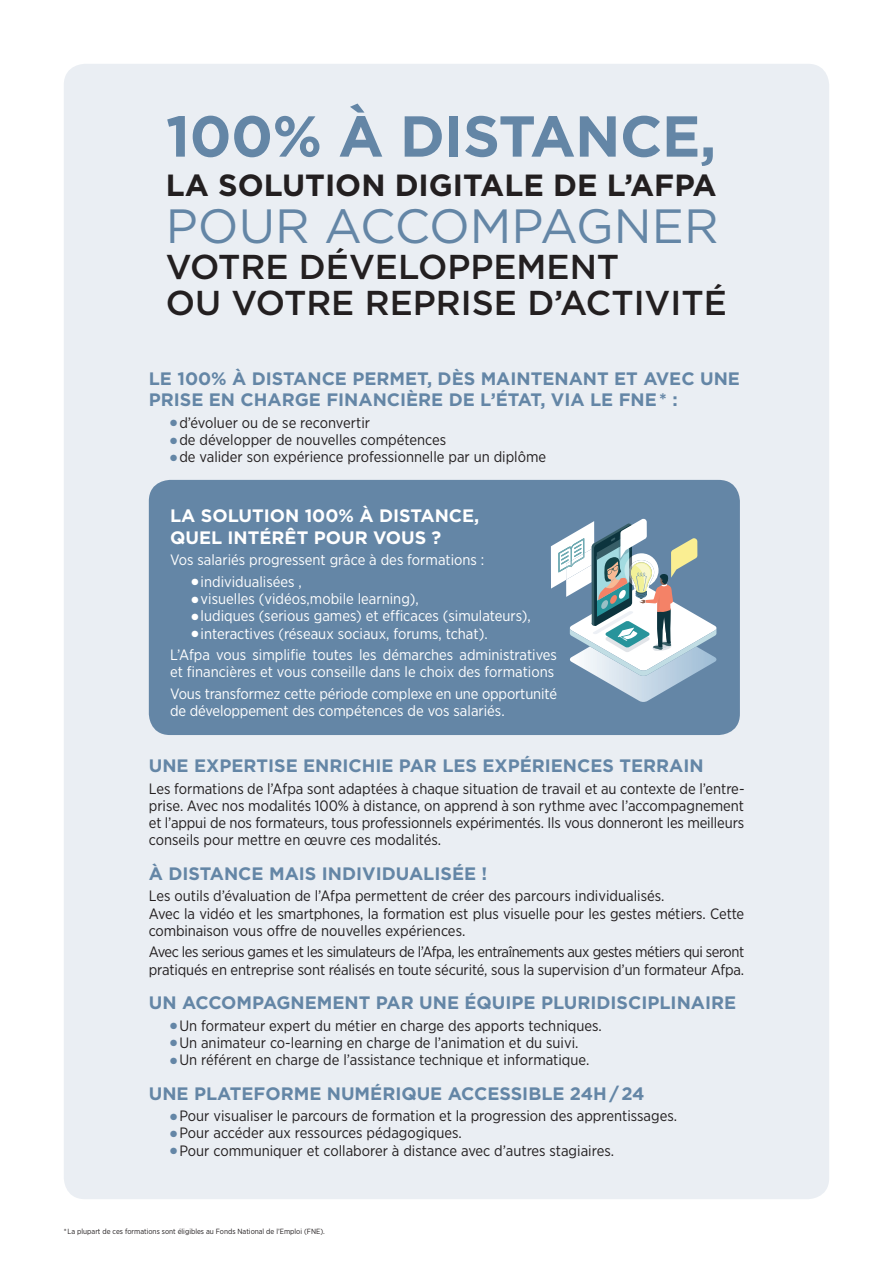
<style>
.page{position:relative;width:893px;height:1263px;background:#fff}
.page>*{position:absolute;margin:0;border:0;box-sizing:border-box;transform-origin:0 0}
.t1{font:700 57.6px "Gotham";letter-spacing:-.01em;color:#6486a6}
.t2{font:48px "Gotham";color:#6486a6}
.t3{font:500 34.5px/36px "Gotham";color:#231f20}
.t4{font:700 30.6px "Gotham";color:#231f20}
.t5{font:700 18px/21px "Gotham";color:#6486a6}
.t6{font:700 18px/21.5px "Gotham";color:#fff}
.t7{font:15px/17.2px "Gotham Narrow";color:#231f20;text-align:justify}
.t8{font:15px/21.5px "Gotham Narrow";color:#fff}
.t9{font:15px/17.2px "Gotham Narrow";letter-spacing:-.03em;color:#231f20}
.t10{font:7.5px "Gotham Narrow";color:#231f20}
.s1{color:#6486a6}
</style>
<div class="page">
<div style="left:64px;top:64px;width:765px;height:1135px;background:#eaeef3;border-radius:21px"></div>
<div style="left:149px;top:480px;width:591px;height:255px;background:#6486a6;border-radius:21px"></div>
<svg style="left:551px;top:519px;width:165px;height:183px"></svg>
<h1 class="t1" style="left:166px;top:98px;width:552px">100% À DISTANCE,</h1>
<h3 class="t4" style="left:166px;top:165px;width:552px">LA SOLUTION DIGITALE DE L’AFPA</h3>
<h2 class="t2" style="left:166px;top:195px;width:554px">POUR ACCOMPAGNER</h2>
<h3 class="t3" style="left:166px;top:248px;width:563px">VOTRE DÉVELOPPEMENT<br>OU VOTRE REPRISE D’ACTIVITÉ</h3>
<p class="t5" style="left:149px;top:368px;width:593px">LE 100% À DISTANCE PERMET, DÈS MAINTENANT ET AVEC UNE<br>PRISE EN CHARGE FINANCIÈRE DE L’ÉTAT, VIA LE FNE</p>
<p class="t5" style="left:659px;top:389px;width:20px">* :</p>
<p class="t7" style="left:170px;top:414px;width:201px"><span class="s1">●</span> d’évoluer ou de se reconvertir</p>
<p class="t7" style="left:170px;top:431px;width:278px"><span class="s1">●</span> de développer de nouvelles compétences</p>
<p class="t7" style="left:170px;top:448px;width:378px"><span class="s1">●</span> de valider son expérience professionnelle par un diplôme</p>
<p class="t6" style="left:170px;top:505px;width:311px">LA SOLUTION 100% À DISTANCE,<br>QUEL INTÉRÊT POUR VOUS ?</p>
<p class="t8" style="left:170px;top:549px;width:316px">Vos salariés progressent grâce à des formations :</p>
<p class="t8" style="left:191px;top:571px;width:112px">● individualisées ,</p>
<p class="t8" style="left:191px;top:588px;width:229px">● visuelles (vidéos,mobile learning),</p>
<p class="t8" style="left:191px;top:605px;width:341px">● ludiques (serious games) et efficaces (simulateurs),</p>
<p class="t8" style="left:170px;top:623px;width:388px;text-indent:21px">● interactives (réseaux sociaux, forums, tchat).<br>L’Afpa vous simplifie toutes les démarches administratives</p>
<p class="t8" style="left:170px;top:661px;width:388px">et financières et vous conseille dans le choix des formations<br>Vous transformez cette période complexe en une opportunité</p>
<p class="t8" style="left:170px;top:700px;width:336px">de développement des compétences de vos salariés.</p>
<p class="t5" style="left:149px;top:755px;width:556px">UNE EXPERTISE ENRICHIE PAR LES EXPÉRIENCES TERRAIN</p>
<p class="t7" style="left:149px;top:779px;width:597px">Les formations de l’Afpa sont adaptées à chaque situation de travail et au contexte de l’entre&shy;prise. Avec nos modalités 100% à distance, on apprend à son rythme avec l’accompagnement et l’appui de nos formateurs, tous professionnels expérimentés. Ils vous donneront les meilleurs conseils pour mettre en œuvre ces modalités.</p>
<p class="t5" style="left:149px;top:863px;width:340px">À DISTANCE MAIS INDIVIDUALISÉE !</p>
<p class="t7" style="left:149px;top:887px;width:597px;text-align:left">Les outils d’évaluation de l’Afpa permettent de créer des parcours individualisés.<br>Avec la vidéo et les smartphones, la formation est plus visuelle pour les gestes métiers. Cette combinaison vous offre de nouvelles expériences.</p>
<p class="t9" style="left:149px;top:943px;width:597px">Avec les serious games et les simulateurs de l’Afpa, les entraînements aux gestes métiers qui seront pratiqués en entreprise sont réalisés en toute sécurité, sous la supervision d’un formateur Afpa.</p>
<p class="t5" style="left:149px;top:992px;width:589px">UN ACCOMPAGNEMENT PAR UNE ÉQUIPE PLURIDISCIPLINAIRE</p>
<p class="t7" style="left:170px;top:1016px;width:433px"><span class="s1">●</span> Un formateur expert du métier en charge des apports techniques.</p>
<p class="t7" style="left:170px;top:1034px;width:410px"><span class="s1">●</span> Un animateur co-learning en charge de l’animation et du suivi.</p>
<p class="t7" style="left:170px;top:1051px;width:421px"><span class="s1">●</span> Un référent en charge de l’assistance technique et informatique.</p>
<p class="t5" style="left:149px;top:1082px;width:497px">UNE PLATEFORME NUMÉRIQUE ACCESSIBLE 24H / 24</p>
<p class="t7" style="left:170px;top:1107px;width:508px"><span class="s1">●</span> Pour visualiser le parcours de formation et la progression des apprentissages.</p>
<p class="t7" style="left:170px;top:1124px;width:293px"><span class="s1">●</span> Pour accéder aux ressources pédagogiques.</p>
<p class="t7" style="left:170px;top:1141px;width:445px"><span class="s1">●</span> Pour communiquer et collaborer à distance avec d’autres stagiaires.</p>
<p class="t10" style="left:64px;top:1227px;width:263px">*La plupart de ces formations sont éligibles au Fonds National de l’Emploi (FNE).</p>
</div>
